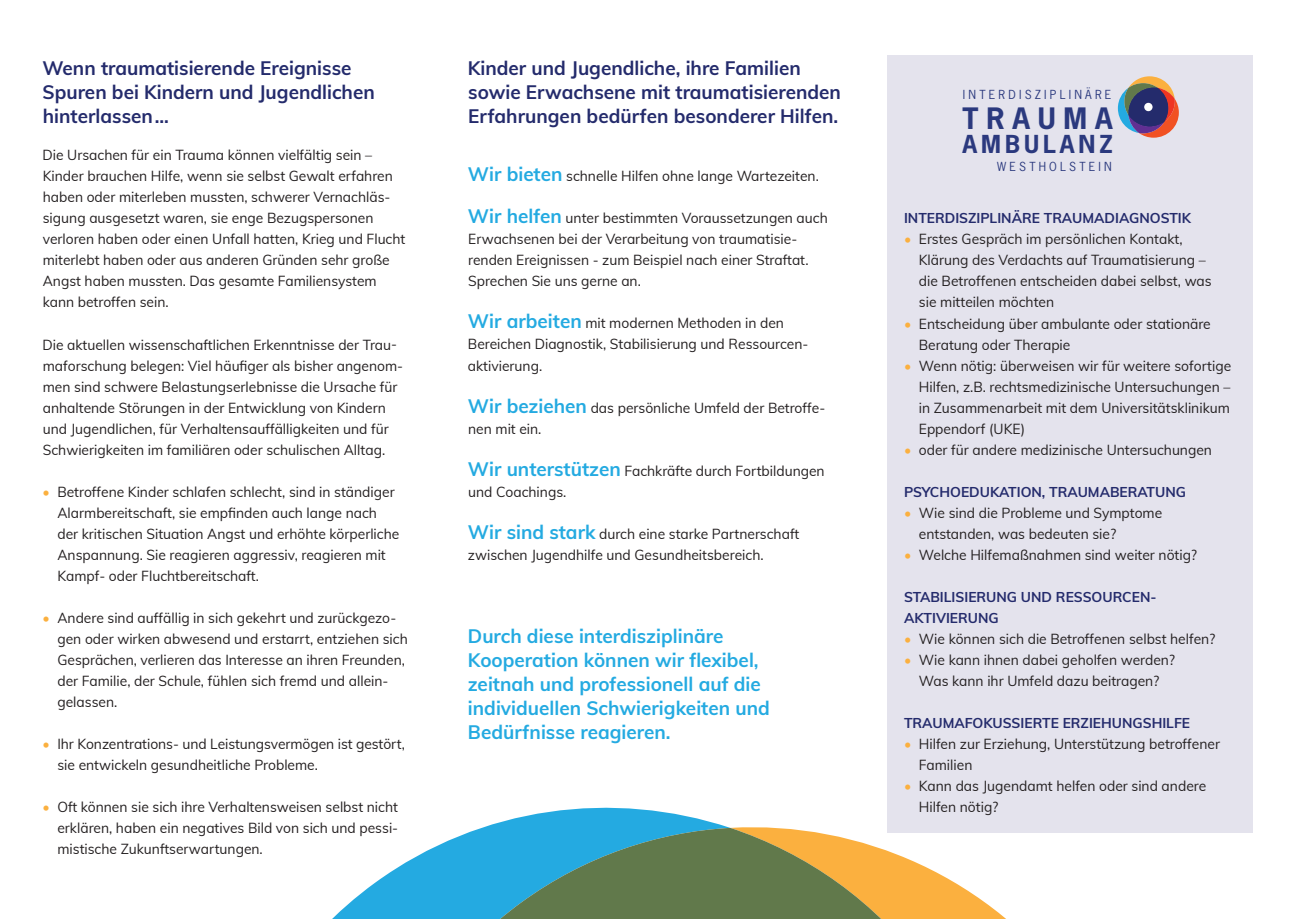
<style>
.page{position:relative;width:1289px;height:919px;background:#fff}
.page>*{position:absolute;margin:0;border:0;box-sizing:border-box;transform-origin:0 0}
.t1{font:700 27.75px "News Gothic Std";letter-spacing:.28em;color:#2b397e}
.t2{font:700 23.25px "News Gothic Std";letter-spacing:.165em;color:#2b397e}
.t3{font:700 19.5px/24px "Muli";color:#242b6c}
.t4{font:700 19.5px/24px "Muli";color:#24aae1}
.t5{font:14.25px/21px "Muli";color:#231f20}
.t6{font:700 14.25px/21px "Muli";color:#242b6c}
.t7{font:11.7px "News Gothic Std";letter-spacing:.27em;color:#2b397e}
.s1{color:#fbb03f}
.s2{font-weight:700;font-size:19.5px;color:#24aae1}
</style>
<div class="page">
<div style="left:887px;top:55px;width:365px;height:777px;background:#e4e3ed"></div>
<svg style="left:1117px;top:76px;width:61px;height:62px"></svg>
<div style="left:1144px;top:103px;width:8px;height:8px;background:#fff;border-radius:50%"></div>
<svg style="left:333px;top:807px;width:394px;height:111px"></svg>
<svg style="left:1002px;top:832px;width:191px;height:86px"></svg>
<svg style="left:384px;top:827px;width:618px;height:91px"></svg>
<h3 class="t3" style="left:43px;top:55px;width:334px">Wenn traumatisierende Ereignisse<br>Spuren bei Kindern und Jugendlichen hinterlassen...</h3>
<p class="t5" style="left:43px;top:144px;width:364px">Die Ursachen für ein Trauma können vielfältig sein – Kinder brauchen Hilfe, wenn sie selbst Gewalt erfahren haben oder miterleben mussten, schwerer Vernachläs&shy;sigung ausgesetzt waren, sie enge Bezugspersonen verloren haben oder einen Unfall hatten, Krieg und Flucht miterlebt haben oder aus anderen Gründen sehr große Angst haben mussten. Das gesamte Familiensystem kann betroffen sein.</p>
<p class="t5" style="left:43px;top:333px;width:362px">Die aktuellen wissenschaftlichen Erkenntnisse der Trau&shy;maforschung belegen: Viel häufiger als bisher angenom&shy;men sind schwere Belastungserlebnisse die Ursache für anhaltende Störungen in der Entwicklung von Kindern und Jugendlichen, für Verhaltensauffälligkeiten und für Schwierigkeiten im familiären oder schulischen Alltag.</p>
<p class="t5" style="left:57px;top:480px;width:343px;text-indent:-15px"><span class="s1">•</span> Betroffene Kinder schlafen schlecht, sind in ständiger Alarmbereitschaft, sie empfinden auch lange nach der kritischen Situation Angst und erhöhte körperliche Anspannung. Sie reagieren aggressiv, reagieren mit Kampf- oder Fluchtbereitschaft.</p>
<p class="t5" style="left:57px;top:606px;width:352px;text-indent:-15px"><span class="s1">•</span> Andere sind auffällig in sich gekehrt und zurückgezo&shy;gen oder wirken abwesend und erstarrt, entziehen sich Gesprächen, verlieren das Interesse an ihren Freunden, der Familie, der Schule, fühlen sich fremd und allein&shy;gelassen.</p>
<p class="t5" style="left:57px;top:732px;width:349px;text-indent:-15px"><span class="s1">•</span> Ihr Konzentrations- und Leistungsvermögen ist gestört, sie entwickeln gesundheitliche Probleme.</p>
<p class="t5" style="left:57px;top:795px;width:342px;text-align:justify;text-indent:-15px"><span class="s1">•</span> Oft können sie sich ihre Verhaltensweisen selbst nicht erklären, haben ein negatives Bild von sich und pessi&shy;mistische Zukunftserwartungen.</p>
<h3 class="t3" style="left:468px;top:55px;width:374px">Kinder und Jugendliche, ihre Familien sowie Erwachsene mit traumatisierenden<br>Erfahrungen bedürfen besonderer Hilfen.</h3>
<p class="t5" style="left:468px;top:165px;width:352px"><span class="s2">Wir bieten</span> schnelle Hilfen ohne lange Wartezeiten.</p>
<p class="t5" style="left:468px;top:207px;width:361px"><span class="s2">Wir helfen</span> unter bestimmten Voraussetzungen auch Erwachsenen bei der Verarbeitung von traumatisie&shy;renden Ereignissen - zum Beispiel nach einer Straftat.<br>Sprechen Sie uns gerne an.</p>
<p class="t5" style="left:468px;top:312px;width:342px"><span class="s2">Wir arbeiten</span> mit modernen Methoden in den<br>Bereichen Diagnostik, Stabilisierung und Ressourcen&shy;aktivierung.</p>
<p class="t5" style="left:468px;top:396px;width:359px"><span class="s2">Wir beziehen</span> das persönliche Umfeld der Betroffe&shy;nen mit ein.</p>
<p class="t5" style="left:468px;top:459px;width:358px"><span class="s2">Wir unterstützen</span> Fachkräfte durch Fortbildungen und Coachings.</p>
<p class="t5" style="left:468px;top:522px;width:333px"><span class="s2">Wir sind stark</span> durch eine starke Partnerschaft zwischen Jugendhilfe und Gesundheitsbereich.</p>
<h3 class="t4" style="left:468px;top:623px;width:303px">Durch diese interdisziplinäre<br>Kooperation können wir flexibel, zeitnah und professionell auf die individuellen Schwierigkeiten und<br>Bedürfnisse reagieren.</h3>
<p class="t7" style="left:962px;top:87px;width:150px">INTERDISZIPLINÄRE</p>
<h1 class="t1" style="left:962px;top:100px;width:151px">TRAUMA</h1>
<h2 class="t2" style="left:962px;top:129px;width:151px">AMBULANZ</h2>
<p class="t7" style="left:997px;top:159px;width:116px">WESTHOLSTEIN</p>
<p class="t6" style="left:904px;top:207px;width:288px">INTERDISZIPLINÄRE TRAUMADIAGNOSTIK</p>
<p class="t5" style="left:918px;top:228px;width:294px;text-indent:-15px"><span class="s1">•</span> Erstes Gespräch im persönlichen Kontakt, Klärung des Verdachts auf Traumatisierung – die Betroffenen entscheiden dabei selbst, was sie mitteilen möchten</p>
<p class="t5" style="left:918px;top:312px;width:293px;text-indent:-15px"><span class="s1">•</span> Entscheidung über ambulante oder stationäre<br>Beratung oder Therapie</p>
<p class="t5" style="left:918px;top:354px;width:314px;text-align:justify;text-indent:-15px"><span class="s1">•</span> Wenn nötig: überweisen wir für weitere sofortige Hilfen, z.B. rechtsmedizinische Untersuchungen – in Zusammenarbeit mit dem Universitätsklinikum Eppendorf (UKE)</p>
<p class="t5" style="left:904px;top:438px;width:309px"><span class="s1">•</span> oder für andere medizinische Untersuchungen</p>
<p class="t6" style="left:904px;top:480px;width:283px">PSYCHOEDUKATION, TRAUMABERATUNG</p>
<p class="t5" style="left:918px;top:501px;width:245px;text-indent:-15px"><span class="s1">•</span> Wie sind die Probleme und Symptome entstanden, was bedeuten sie?</p>
<p class="t5" style="left:904px;top:543px;width:294px"><span class="s1">•</span> Welche Hilfemaßnahmen sind weiter nötig?</p>
<p class="t6" style="left:904px;top:585px;width:254px">STABILISIERUNG UND RESSOURCEN-<br>AKTIVIERUNG</p>
<p class="t5" style="left:904px;top:627px;width:313px"><span class="s1">•</span> Wie können sich die Betroffenen selbst helfen?</p>
<p class="t5" style="left:904px;top:648px;width:272px;text-align:center"><span class="s1">•</span> Wie kann ihnen dabei geholfen werden?<br>Was kann ihr Umfeld dazu beitragen?</p>
<p class="t6" style="left:904px;top:711px;width:288px">TRAUMAFOKUSSIERTE ERZIEHUNGSHILFE</p>
<p class="t5" style="left:918px;top:732px;width:303px;text-indent:-15px"><span class="s1">•</span> Hilfen zur Erziehung, Unterstützung betroffener<br>Familien</p>
<p class="t5" style="left:918px;top:774px;width:289px;text-indent:-15px"><span class="s1">•</span> Kann das Jugendamt helfen oder sind andere<br>Hilfen nötig?</p>
</div>
